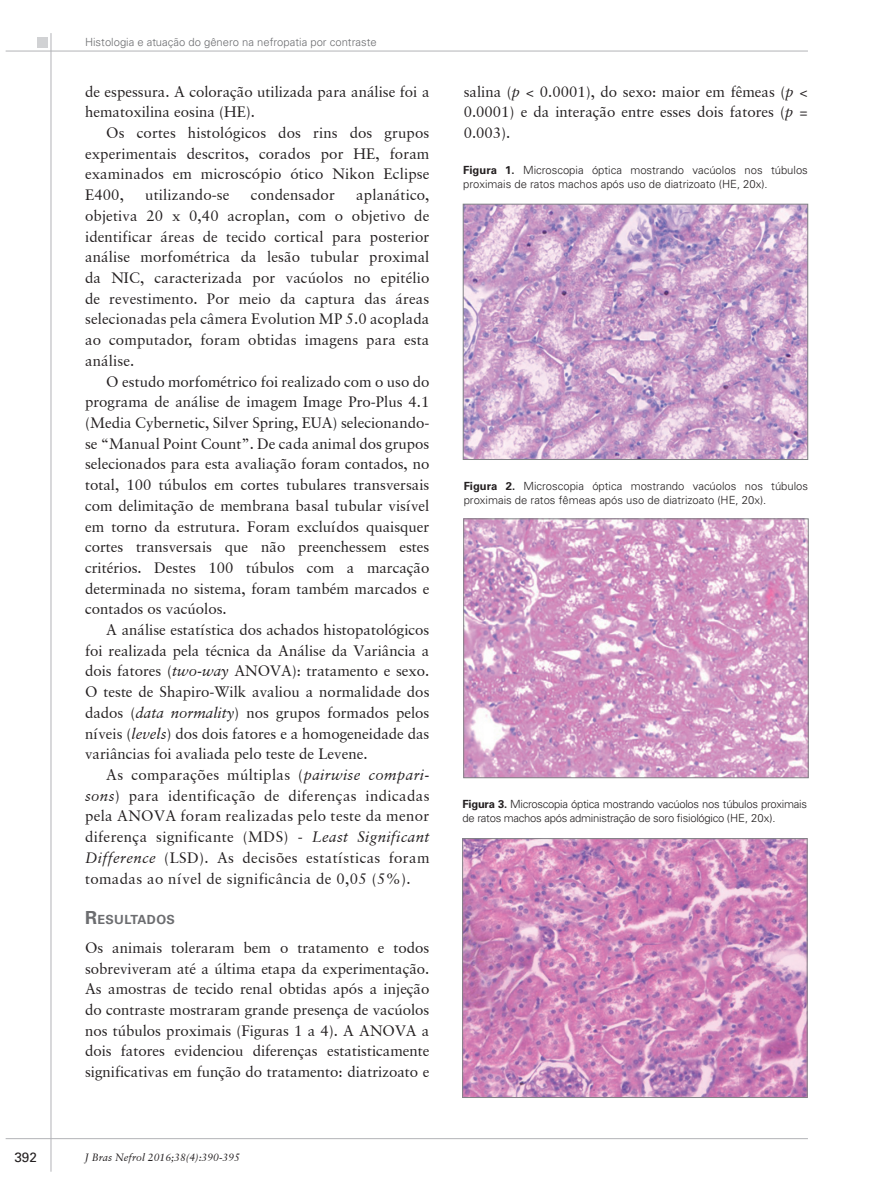
<style>
.page{position:relative;width:893px;height:1191px;background:#fff}
.page>*{position:absolute;margin:0;border:0;box-sizing:border-box;transform-origin:0 0}
.Texto{font:15px/20.7px "Garamond Retrospective S Si";letter-spacing:.01em;color:#231f20;text-align:justify}
.Texto_-_1º_paragráfo{font:15px/20.7px "Garamond Retrospective S Si";color:#231f20;text-align:justify}
.t1{font:13.5px "Univers LT Std";color:#231f20}
.Intertítulo{font:700 12.6px "Univers LT Std";letter-spacing:.03em;color:#6c6d70}
.Legenda{font:300 11.25px/14.2px "Univers LT Std";color:#231f20}
.Legenda-2{font:300 11.25px/14.2px "Univers LT Std";letter-spacing:-.025em;color:#231f20}
.t2{font:300 11.25px "Univers LT Std";color:#6c6d70}
.t3{font:italic 10.5px "Garamond Retrospective S Si";color:#231f20}
.s1{font-style:italic}
.s2{font-size:18px}
.s3{font-weight:700}
</style>
<div class="page">
<div style="left:37px;top:37px;width:11px;height:11px;background:#d1d2d4"></div>
<hr style="left:6px;top:51px;width:802px;height:1px;background:#b2b3b7">
<hr style="left:51px;top:33px;width:1px;height:1138px;background:#b2b3b7">
<hr style="left:6px;top:1138px;width:802px;height:1px;background:#b2b3b7">
<img style="left:465px;top:206px;width:341px;height:252px">
<div style="left:463px;top:204px;width:345px;height:256px;border:1px solid #808285"></div>
<img style="left:465px;top:520px;width:341px;height:256px">
<div style="left:463px;top:518px;width:345px;height:260px;border:1px solid #808285"></div>
<img style="left:464px;top:840px;width:341px;height:255px">
<div style="left:462px;top:838px;width:345px;height:259px;border:1px solid #808285"></div>
<p class="t1" style="left:14px;top:1149px;width:24px">392</p>
<p class="t2" style="left:85px;top:36px;width:293px">Histologia e atuação do gênero na nefropatia por contraste</p>
<p class="Texto" style="left:85px;top:81px;width:346px">de espessura. A coloração utilizada para análise foi a hematoxilina eosina (HE).</p>
<p class="Texto" style="left:85px;top:122px;width:346px;text-indent:21px">Os cortes histológicos dos rins dos grupos experimentais descritos, corados por HE, foram examinados em microscópio ótico Nikon Eclipse E400,</p>
<p class="Texto" style="left:85px;top:184px;width:346px;text-indent:271px">aplanático, objetiva 20 x 0,40 acroplan, com o objetivo de identificar áreas de tecido cortical para posterior análise morfométrica da lesão tubular proximal da NIC, caracterizada por vacúolos no epitélio de revestimento. Por meio da captura das áreas selecionadas pela câmera Evolution MP 5.0 acoplada ao computador, foram obtidas imagens para esta análise.</p>
<p class="Texto" style="left:85px;top:371px;width:346px;text-indent:21px">O estudo morfométrico foi realizado com o uso do programa de análise de imagem Image Pro-Plus 4.1 (Media Cybernetic, Silver Spring, EUA) selecionando&shy;se “Manual Point Count”. De cada animal dos grupos selecionados para esta avaliação foram contados, no total, 100 túbulos em cortes tubulares transversais com delimitação de membrana basal tubular visível em torno da estrutura. Foram excluídos quaisquer cortes transversais que não preenchessem estes critérios. Destes 100 túbulos com a marcação determinada no sistema, foram também marcados e contados os vacúolos.</p>
<p class="Texto" style="left:85px;top:619px;width:346px;text-indent:21px">A análise estatística dos achados histopatológicos foi realizada pela técnica da Análise da Variância a dois fatores (<span class="s1">two-way</span> ANOVA): tratamento e sexo.<br>O teste de Shapiro-Wilk avaliou a normalidade dos dados (<span class="s1">data normality</span>) nos grupos formados pelos níveis (<span class="s1">levels</span>) dos dois fatores e a homogeneidade das variâncias foi avaliada pelo teste de Levene.</p>
<p class="Texto" style="left:85px;top:764px;width:346px;text-indent:21px">As comparações múltiplas (<span class="s1">pairwise compari&shy;sons</span>) para identificação de diferenças indicadas pela ANOVA foram realizadas pelo teste da menor diferença significante (MDS) - <span class="s1">Least Significant Difference</span> (LSD). As decisões estatísticas foram tomadas ao nível de significância de 0,05 (5%).</p>
<p class="Intertítulo" style="left:85px;top:911px;width:91px"><span class="s2">R</span>ESULTADOS</p>
<p class="Texto_-_1º_paragráfo" style="left:85px;top:937px;width:346px">Os animais toleraram bem o tratamento e todos sobreviveram até a última etapa da experimentação.<br>As amostras de tecido renal obtidas após a injeção do contraste mostraram grande presença de vacúolos nos túbulos proximais (Figuras 1 a 4). A ANOVA a dois fatores evidenciou diferenças estatisticamente significativas em função do tratamento: diatrizoato e</p>
<p class="Texto" style="left:145px;top:184px;width:86px">utilizando-se</p>
<p class="Texto" style="left:251px;top:184px;width:86px">condensador</p>
<p class="t3" style="left:85px;top:1151px;width:157px">J Bras Nefrol 2016;38(4):390-395</p>
<p class="Texto_-_1º_paragráfo" style="left:464px;top:81px;width:346px">salina (<span class="s1">p</span> &lt; 0.0001), do sexo: maior em fêmeas (<span class="s1">p</span> &lt; 0.0001) e da interação entre esses dois fatores (<span class="s1">p</span> = 0.003).</p>
<p class="Legenda" style="left:463px;top:163px;width:346px"><span class="s3">Figura 1.</span> Microscopia óptica mostrando vacúolos nos túbulos proximais de ratos machos após uso de diatrizoato (HE, 20x).</p>
<p class="Legenda" style="left:464px;top:479px;width:346px"><span class="s3">Figura 2.</span> Microscopia óptica mostrando vacúolos nos túbulos proximais de ratos fêmeas após uso de diatrizoato (HE, 20x).</p>
<p class="Legenda-2" style="left:463px;top:796px;width:346px"><span class="s3">Figura 3.</span> Microscopia óptica mostrando vacúolos nos túbulos proximais de ratos machos após administração de soro fisiológico (HE, 20x).</p>
</div>
